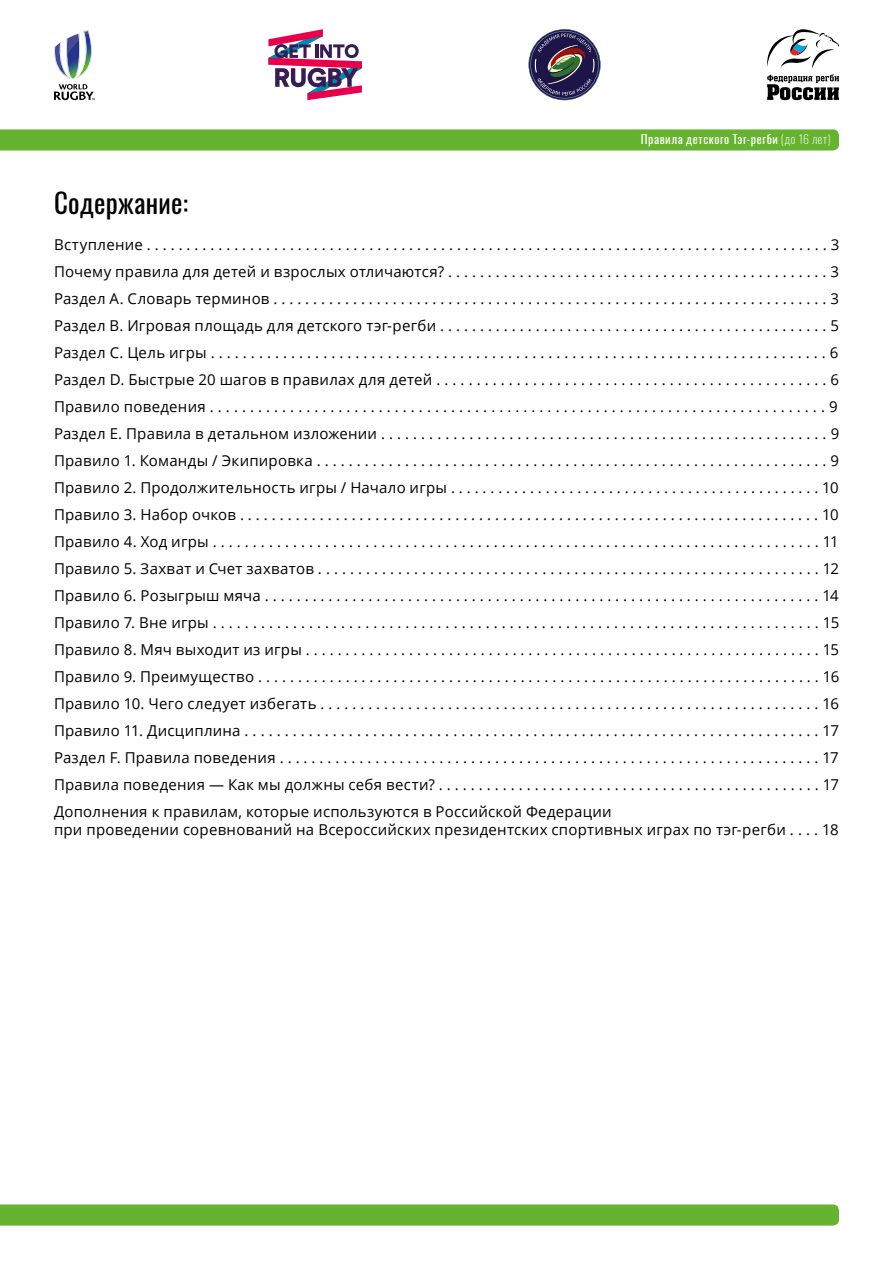
<style>
.page{position:relative;width:893px;height:1263px;background:#fff}
.page>*{position:absolute;margin:0;border:0;box-sizing:border-box;transform-origin:0 0}
.t1{font:27px "Oswald";letter-spacing:.01em;color:#000}
.t2{font:15px/27px "Open Sans";letter-spacing:.015em;color:#000;text-align:justify}
.t3{font:12px "Oswald";letter-spacing:.045em;color:#fff}
.s1{font-weight:200}
</style>
<div class="page">
<div style="left:0;top:129px;width:839px;height:21px;background:#65b32e"></div>
<div style="left:0;top:1204px;width:839px;height:21px;background:#65b32e"></div>
<svg style="left:54px;top:30px;width:41px;height:70px"></svg>
<svg style="left:767px;top:29px;width:72px;height:71px"></svg>
<svg style="left:268px;top:29px;width:94px;height:71px"></svg>
<svg style="left:528px;top:29px;width:73px;height:72px"></svg>
<div style="left:630px;top:1210px;width:204px;height:14px;background:#65b32e"></div>
<p class="t3" style="left:641px;top:130px;width:191px">Правила детского Тэг-регби <span class="s1">(до 16 лет)</span></p>
<h1 class="t1" style="left:54px;top:184px;width:136px">Содержание:</h1>
<p class="t2" style="left:54px;top:230px;width:787px">Вступление . . . . . . . . . . . . . . . . . . . . . . . . . . . . . . . . . . . . . . . . . . . . . . . . . . . . . . . . . . . . . . . . . . . . . . . . . . . . . . . . . . . . . . 3<br>Почему правила для детей и взрослых отличаются? . . . . . . . . . . . . . . . . . . . . . . . . . . . . . . . . . . . . . . . . . . . . . . . . 3<br>Раздел А. Словарь терминов . . . . . . . . . . . . . . . . . . . . . . . . . . . . . . . . . . . . . . . . . . . . . . . . . . . . . . . . . . . . . . . . . . . . . . 3<br>Раздел В. Игровая площадь для детского тэг-регби . . . . . . . . . . . . . . . . . . . . . . . . . . . . . . . . . . . . . . . . . . . . . . . . . 5<br>Раздел С. Цель игры . . . . . . . . . . . . . . . . . . . . . . . . . . . . . . . . . . . . . . . . . . . . . . . . . . . . . . . . . . . . . . . . . . . . . . . . . . . . . 6<br>Раздел D. Быстрые 20 шагов в правилах для детей . . . . . . . . . . . . . . . . . . . . . . . . . . . . . . . . . . . . . . . . . . . . . . . . . 6<br>Правило поведения . . . . . . . . . . . . . . . . . . . . . . . . . . . . . . . . . . . . . . . . . . . . . . . . . . . . . . . . . . . . . . . . . . . . . . . . . . . . . 9<br>Раздел Е. Правила в детальном изложении . . . . . . . . . . . . . . . . . . . . . . . . . . . . . . . . . . . . . . . . . . . . . . . . . . . . . . . . 9<br>Правило 1. Команды / Экипировка . . . . . . . . . . . . . . . . . . . . . . . . . . . . . . . . . . . . . . . . . . . . . . . . . . . . . . . . . . . . . . . . 9<br>Правило 2. Продолжительность игры / Начало игры . . . . . . . . . . . . . . . . . . . . . . . . . . . . . . . . . . . . . . . . . . . . . . . 10<br>Правило 3. Набор очков . . . . . . . . . . . . . . . . . . . . . . . . . . . . . . . . . . . . . . . . . . . . . . . . . . . . . . . . . . . . . . . . . . . . . . . . . 10<br>Правило 4. Ход игры . . . . . . . . . . . . . . . . . . . . . . . . . . . . . . . . . . . . . . . . . . . . . . . . . . . . . . . . . . . . . . . . . . . . . . . . . . . . 11<br>Правило 5. Захват и Счет захватов . . . . . . . . . . . . . . . . . . . . . . . . . . . . . . . . . . . . . . . . . . . . . . . . . . . . . . . . . . . . . . . 12<br>Правило 6. Розыгрыш мяча . . . . . . . . . . . . . . . . . . . . . . . . . . . . . . . . . . . . . . . . . . . . . . . . . . . . . . . . . . . . . . . . . . . . . . 14<br>Правило 7. Вне игры . . . . . . . . . . . . . . . . . . . . . . . . . . . . . . . . . . . . . . . . . . . . . . . . . . . . . . . . . . . . . . . . . . . . . . . . . . . . 15<br>Правило 8. Мяч выходит из игры . . . . . . . . . . . . . . . . . . . . . . . . . . . . . . . . . . . . . . . . . . . . . . . . . . . . . . . . . . . . . . . . . 15<br>Правило 9. Преимущество . . . . . . . . . . . . . . . . . . . . . . . . . . . . . . . . . . . . . . . . . . . . . . . . . . . . . . . . . . . . . . . . . . . . . . . 16<br>Правило 10. Чего следует избегать . . . . . . . . . . . . . . . . . . . . . . . . . . . . . . . . . . . . . . . . . . . . . . . . . . . . . . . . . . . . . . . 16<br>Правило 11. Дисциплина . . . . . . . . . . . . . . . . . . . . . . . . . . . . . . . . . . . . . . . . . . . . . . . . . . . . . . . . . . . . . . . . . . . . . . . . 17<br>Раздел F. Правила поведения . . . . . . . . . . . . . . . . . . . . . . . . . . . . . . . . . . . . . . . . . . . . . . . . . . . . . . . . . . . . . . . . . . . . 17<br>Правила поведения — Как мы должны себя вести? . . . . . . . . . . . . . . . . . . . . . . . . . . . . . . . . . . . . . . . . . . . . . . . . 17<br>Дополнения к правилам, которые используются в Российской Федерации</p>
<p class="t2" style="left:54px;top:815px;width:786px">при проведении соревнований на Всероссийских президентских спортивных играх по тэг-регби . . . . 18</p>
</div>
